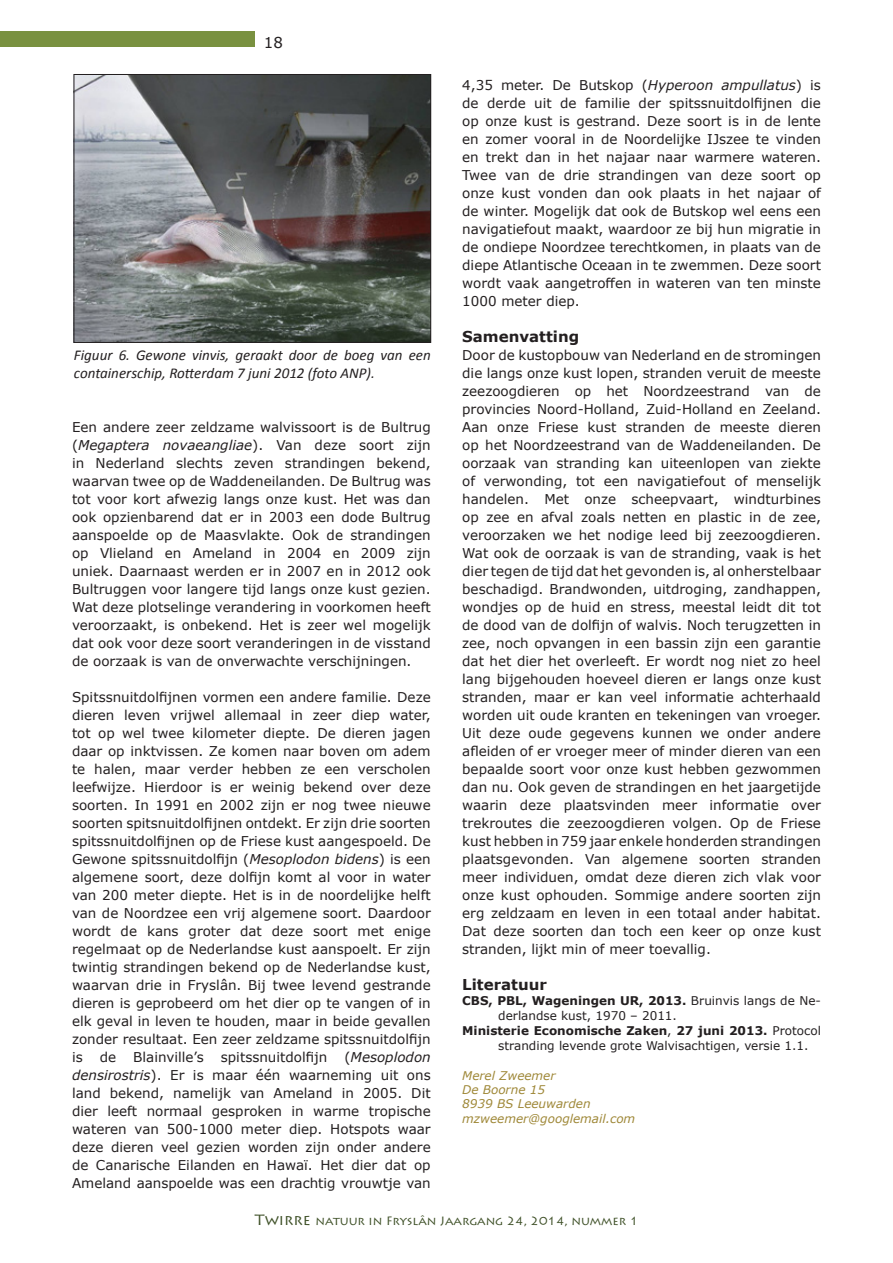
<style>
.page{position:relative;width:893px;height:1263px;background:#fff}
.page>*{position:absolute;margin:0;border:0;box-sizing:border-box;transform-origin:0 0}
.t1{font:italic 15px/18px "Calibri";color:#231f20}
.Literatuur{font:700 15px "Verdana";color:#231f20}
.t2{font:15px "Verdana";color:#231f20}
.t3{font:13.5px/18px "Verdana";color:#231f20;text-align:justify}
.Literatuur-2{font:12px/15px "Verdana";color:#231f20}
.Literatuur-3{font:italic 12px "Verdana";color:#9f8838}
.t4{font:12px "Lithos Pro";color:#3f5128}
.s1{font-style:italic}
.s2{font-weight:700}
.s3{font-size:15px}
</style>
<div class="page">
<div style="left:0;top:31px;width:255px;height:16px;background:#799140"></div>
<img style="left:76px;top:76px;width:353px;height:265px">
<div style="left:74px;top:74px;width:357px;height:269px;border:1px solid #231f20"></div>
<p class="t2" style="left:264px;top:33px;width:21px">18</p>
<p class="t1" style="left:74px;top:345px;width:358px">Figuur 6. Gewone vinvis, geraakt door de boeg van een containerschip, Rotterdam 7 juni 2012 (foto ANP).</p>
<p class="t3" style="left:72px;top:418px;width:360px">Een andere zeer zeldzame walvissoort is de Bultrug (<span class="s1">Megaptera novaeangliae</span>). Van deze soort zijn in Nederland slechts zeven strandingen bekend, waarvan twee op de Waddeneilanden. De Bultrug was tot voor kort afwezig langs onze kust. Het was dan ook opzienbarend dat er in 2003 een dode Bultrug aanspoelde op de Maasvlakte. Ook de strandingen op Vlieland en Ameland in 2004 en 2009 zijn uniek. Daarnaast werden er in 2007 en in 2012 ook Bultruggen voor langere tijd langs onze kust gezien.<br>Wat deze plotselinge verandering in voorkomen heeft veroorzaakt, is onbekend. Het is zeer wel mogelijk dat ook voor deze soort veranderingen in de visstand de oorzaak is van de onverwachte verschijningen.</p>
<p class="t3" style="left:72px;top:688px;width:360px">Spitssnuitdolfijnen vormen een andere familie. Deze dieren leven vrijwel allemaal in zeer diep water, tot op wel twee kilometer diepte. De dieren jagen daar op inktvissen. Ze komen naar boven om adem te halen, maar verder hebben ze een verscholen leefwijze. Hierdoor is er weinig bekend over deze soorten. In 1991 en 2002 zijn er nog twee nieuwe soorten spitsnuitdolfijnen ontdekt. Er zijn drie soorten spitssnuitdolfijnen op de Friese kust aangespoeld. De Gewone spitssnuitdolfijn (<span class="s1">Mesoplodon bidens</span>) is een algemene soort, deze dolfijn komt al voor in water van 200 meter diepte. Het is in de noordelijke helft van de Noordzee een vrij algemene soort. Daardoor wordt de kans groter dat deze soort met enige regelmaat op de Nederlandse kust aanspoelt. Er zijn twintig strandingen bekend op de Nederlandse kust, waarvan drie in Fryslân. Bij twee levend gestrande dieren is geprobeerd om het dier op te vangen of in elk geval in leven te houden, maar in beide gevallen zonder resultaat. Een zeer zeldzame spitssnuitdolfijn is</p>
<p class="t3" style="left:100px;top:1048px;width:18px">de</p>
<p class="t3" style="left:133px;top:1048px;width:72px">Blainville’s</p>
<p class="t3" style="left:221px;top:1048px;width:108px">spitssnuitdolfijn</p>
<p class="t3" style="left:72px;top:1048px;width:360px;text-indent:272px">(<span class="s1">Mesoplodon densirostris</span>). Er is maar één waarneming uit ons land bekend, namelijk van Ameland in 2005. Dit dier leeft normaal gesproken in warme tropische wateren van 500-1000 meter diep. Hotspots waar deze dieren veel gezien worden zijn onder andere de Canarische Eilanden en Hawaï. Het dier dat op Ameland aanspoelde was een drachtig vrouwtje van</p>
<p class="t3" style="left:462px;top:76px;width:360px">4,35 meter. De Butskop (<span class="s1">Hyperoon ampullatus</span>) is de derde uit de familie der spitssnuitdolfijnen die op onze kust is gestrand. Deze soort is in de lente en zomer vooral in de Noordelijke IJszee te vinden en trekt dan in het najaar naar warmere wateren.<br>Twee van de drie strandingen van deze soort op onze kust vonden dan ook plaats in het najaar of de winter. Mogelijk dat ook de Butskop wel eens een navigatiefout maakt, waardoor ze bij hun migratie in de ondiepe Noordzee terechtkomen, in plaats van de diepe Atlantische Oceaan in te zwemmen. Deze soort wordt vaak aangetroffen in wateren van ten minste 1000 meter diep.</p>
<p class="Literatuur" style="left:462px;top:326px;width:118px">Samenvatting</p>
<p class="t3" style="left:462px;top:346px;width:360px">Door de kustopbouw van Nederland en de stromingen die langs onze kust lopen, stranden veruit de meeste zeezoogdieren op het Noordzeestrand van de provincies Noord-Holland, Zuid-Holland en Zeeland.<br>Aan onze Friese kust stranden de meeste dieren op het Noordzeestrand van de Waddeneilanden. De oorzaak van stranding kan uiteenlopen van ziekte of verwonding, tot een navigatiefout of menselijk handelen. Met onze scheepvaart, windturbines op zee en afval zoals netten en plastic in de zee, veroorzaken we het nodige leed bij zeezoogdieren.<br>Wat ook de oorzaak is van de stranding, vaak is het dier tegen de tijd dat het gevonden is, al onherstelbaar beschadigd. Brandwonden, uitdroging, zandhappen, wondjes op de huid en stress, meestal leidt dit tot de dood van de dolfijn of walvis. Noch terugzetten in zee, noch opvangen in een bassin zijn een garantie dat het dier het overleeft. Er wordt nog niet zo heel lang bijgehouden hoeveel dieren er langs onze kust stranden, maar er kan veel informatie achterhaald worden uit oude kranten en tekeningen van vroeger.<br>Uit deze oude gegevens kunnen we onder andere afleiden of er vroeger meer of minder dieren van een bepaalde soort voor onze kust hebben gezwommen dan nu. Ook geven de strandingen en het jaargetijde waarin deze plaatsvinden meer informatie over trekroutes die zeezoogdieren volgen. Op de Friese kust hebben in 759 jaar enkele honderden strandingen plaatsgevonden. Van algemene soorten stranden meer individuen, omdat deze dieren zich vlak voor onze kust ophouden. Sommige andere soorten zijn erg zeldzaam en leven in een totaal ander habitat.<br>Dat deze soorten dan toch een keer op onze kust stranden, lijkt min of meer toevallig.</p>
<p class="Literatuur" style="left:462px;top:974px;width:86px">Literatuur</p>
<p class="Literatuur-2" style="left:498px;top:993px;width:324px;text-indent:-36px"><span class="s2">CBS, PBL, Wageningen UR, 2013.</span> Bruinvis langs de Ne&shy;derlandse kust, 1970 – 2011.</p>
<p class="Literatuur-2" style="left:498px;top:1023px;width:324px;text-indent:-36px"><span class="s2">Ministerie Economische Zaken</span>, <span class="s2">27 juni 2013.</span> Protocol stranding levende grote Walvisachtigen, versie 1.1.</p>
<p class="Literatuur-3" style="left:462px;top:1067px;width:95px">Merel Zweemer</p>
<p class="Literatuur-3" style="left:462px;top:1081px;width:84px">De Boorne 15</p>
<p class="Literatuur-3" style="left:462px;top:1096px;width:130px">8939 BS Leeuwarden</p>
<p class="Literatuur-3" style="left:462px;top:1110px;width:175px">mzweemer@googlemail.com</p>
<p class="t4" style="left:255px;top:1214px;width:385px"><span class="s3">Twirre</span> natuur in Fryslân Jaargang 24, 2014, nummer 1</p>
</div>
